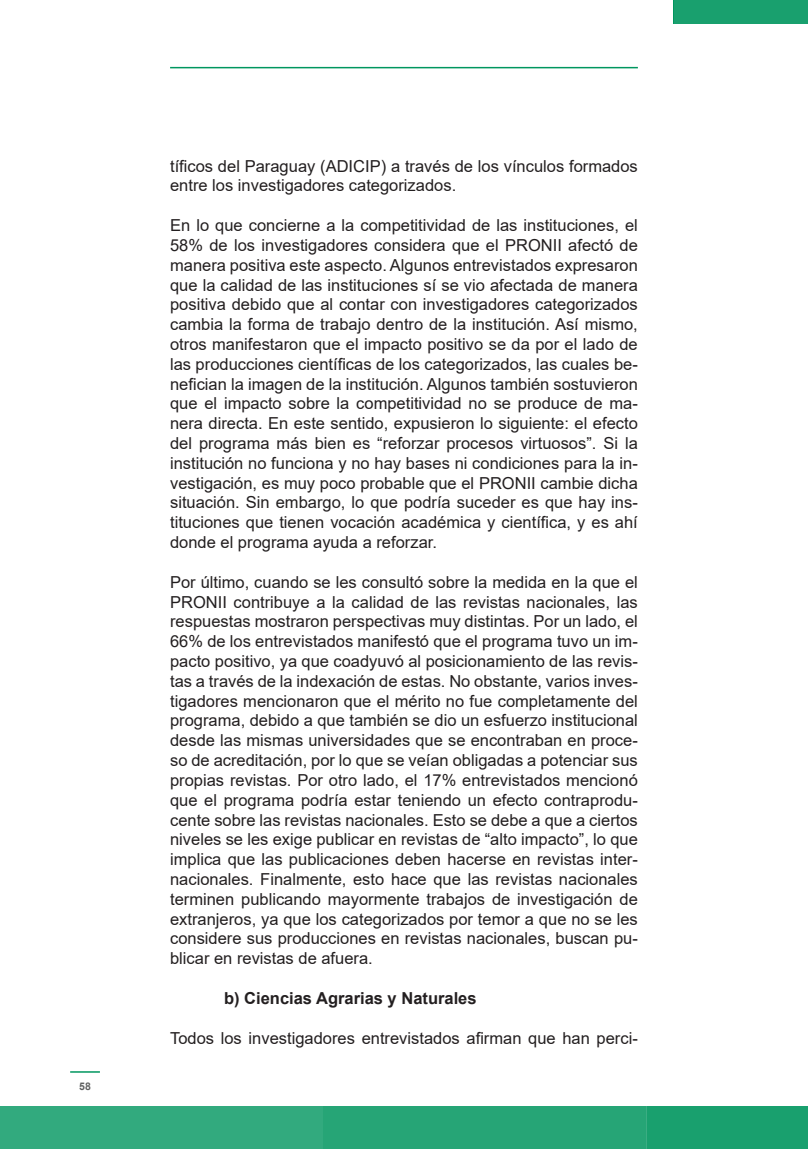
<style>
.page{position:relative;width:808px;height:1149px;background:#fff}
.page>*{position:absolute;margin:0;border:0;box-sizing:border-box;transform-origin:0 0}
.t1{font:16.5px/19.8px "Arial";color:#231f20;text-align:justify}
.t2{font:700 16.5px "Arial";color:#231f20}
.t3{font:700 10.5px "Arial";color:#5e5f5f}
</style>
<div class="page">
<div style="left:674px;top:0;width:134px;height:23px;background:#19a06e"></div>
<div style="left:0;top:1106px;width:323px;height:42px;background:#32aa7e"></div>
<div style="left:323px;top:1106px;width:323px;height:42px;background:#26a576"></div>
<div style="left:646px;top:1106px;width:162px;height:42px;background:#19a06e"></div>
<hr style="left:170px;top:67px;width:468px;height:1px;background:#00965f">
<hr style="left:70px;top:1070px;width:30px;height:2px;background:#00965f">
<p class="t3" style="left:79px;top:1078px;width:13px">58</p>
<p class="t1" style="left:170px;top:156px;width:469px">tíficos del Paraguay (ADICIP) a través de los vínculos formados entre los investigadores categorizados.</p>
<p class="t1" style="left:170px;top:215px;width:469px">En lo que concierne a la competitividad de las instituciones, el 58% de los investigadores considera que el PRONII afectó de manera positiva este aspecto. Algunos entrevistados expresaron que la calidad de las instituciones sí se vio afectada de manera positiva debido que al contar con investigadores categorizados cambia la forma de trabajo dentro de la institución. Así mismo, otros manifestaron que el impacto positivo se da por el lado de las producciones científicas de los categorizados, las cuales be&shy;nefician la imagen de la institución. Algunos también sostuvieron que el impacto sobre la competitividad no se produce de ma&shy;nera directa. En este sentido, expusieron lo siguiente: el efecto del programa más bien es “reforzar procesos virtuosos”. Si la institución no funciona y no hay bases ni condiciones para la in&shy;vestigación, es muy poco probable que el PRONII cambie dicha situación. Sin embargo, lo que podría suceder es que hay ins&shy;tituciones que tienen vocación académica y científica, y es ahí donde el programa ayuda a reforzar.</p>
<p class="t1" style="left:170px;top:571px;width:469px">Por último, cuando se les consultó sobre la medida en la que el PRONII contribuye a la calidad de las revistas nacionales, las respuestas mostraron perspectivas muy distintas. Por un lado, el 66% de los entrevistados manifestó que el programa tuvo un im&shy;pacto positivo, ya que coadyuvó al posicionamiento de las revis&shy;tas a través de la indexación de estas. No obstante, varios inves&shy;tigadores mencionaron que el mérito no fue completamente del programa, debido a que también se dio un esfuerzo institucional desde las mismas universidades que se encontraban en proce&shy;so de acreditación, por lo que se veían obligadas a potenciar sus propias revistas. Por otro lado, el 17% entrevistados mencionó que el programa podría estar teniendo un efecto contraprodu&shy;cente sobre las revistas nacionales. Esto se debe a que a ciertos niveles se les exige publicar en revistas de “alto impacto”, lo que implica que las publicaciones deben hacerse en revistas inter&shy;nacionales. Finalmente, esto hace que las revistas nacionales terminen publicando mayormente trabajos de investigación de extranjeros, ya que los categorizados por temor a que no se les considere sus producciones en revistas nacionales, buscan pu&shy;blicar en revistas de afuera.</p>
<p class="t2" style="left:224px;top:986px;width:254px">b) Ciencias Agrarias y Naturales</p>
<p class="t1" style="left:170px;top:1027px;width:469px">Todos los investigadores entrevistados afirman que han perci-</p>
</div>
